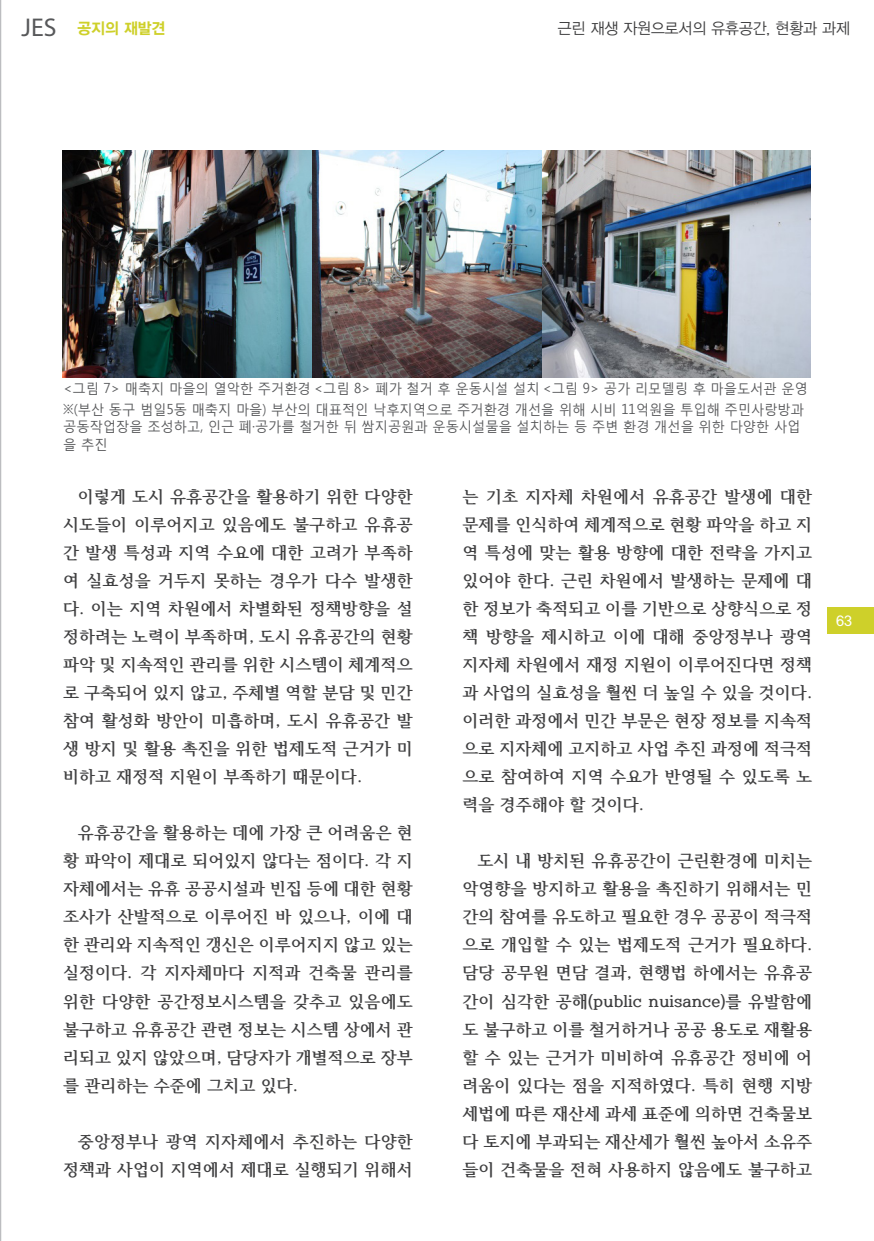
<style>
.page{position:relative;width:874px;height:1241px;background:#fff}
.page>*{position:absolute;margin:0;border:0;box-sizing:border-box;transform-origin:0 0}
.t1{font:700 16.62px/28px "HCR Batang";letter-spacing:-.005em;color:#3e3e3f;text-align:justify}
.t2{font:15.75px "YDIYGO320";color:#3e3e3f;scale:.95 1}
.t3{font:15.75px "YDIYGO350";color:#ced02a;scale:.95 1}
.t4{font:14px/17.5px "Malgun Gothic";letter-spacing:-.005em;color:#57585a;scale:.95 1}
.t5{font:14px "YDIYGO330";color:#fff}
.s1{font-family:"Myriad Pro";font-size:25.72px;color:#57585a}
</style>
<div class="page">
<hr style="left:0;top:0;width:1px;height:1240px;background:#bcbdc0">
<img style="left:63px;top:150px;width:747px;height:227px">
<div style="left:827px;top:607px;width:46px;height:27px;background:#ced02a"></div>
<p class="t3" style="left:22px;top:20px;width:153px"><span class="s1">JES</span> 공지의 재발견</p>
<p class="t2" style="left:557px;top:19px;width:308px">근린 재생 자원으로서의 유휴공간, 현황과 과제</p>
<p class="t4" style="left:63px;top:379px;width:785px">&lt;그림 7&gt; 매축지 마을의 열악한 주거환경 &lt;그림 8&gt; 폐가 철거 후 운동시설 설치 &lt;그림 9&gt; 공가 리모델링 후 마을도서관 운영</p>
<p class="t4" style="left:63px;top:400px;width:781px">※(부산 동구 범일5동 매축지 마을) 부산의 대표적인 낙후지역으로 주거환경 개선을 위해 시비 11억원을 투입해 주민사랑방과 공동작업장을 조성하고, 인근 폐·공가를 철거한 뒤 쌈지공원과 운동시설물을 설치하는 등 주변 환경 개선을 위한 다양한 사업 을 추진</p>
<p class="t1" style="left:63px;top:482px;width:351px;text-indent:15px">이렇게 도시 유휴공간을 활용하기 위한 다양한 시도들이 이루어지고 있음에도 불구하고 유휴공 간 발생 특성과 지역 수요에 대한 고려가 부족하 여 실효성을 거두지 못하는 경우가 다수 발생한 다. 이는 지역 차원에서 차별화된 정책방향을 설 정하려는 노력이 부족하며, 도시 유휴공간의 현황 파악 및 지속적인 관리를 위한 시스템이 체계적으 로 구축되어 있지 않고, 주체별 역할 분담 및 민간 참여 활성화 방안이 미흡하며, 도시 유휴공간 발 생 방지 및 활용 촉진을 위한 법제도적 근거가 미 비하고 재정적 지원이 부족하기 때문이다.</p>
<p class="t1" style="left:63px;top:818px;width:351px;text-indent:15px">유휴공간을 활용하는 데에 가장 큰 어려움은 현 황 파악이 제대로 되어있지 않다는 점이다. 각 지 자체에서는 유휴 공공시설과 빈집 등에 대한 현황 조사가 산발적으로 이루어진 바 있으나, 이에 대 한 관리와 지속적인 갱신은 이루어지지 않고 있는 실정이다. 각 지자체마다 지적과 건축물 관리를 위한 다양한 공간정보시스템을 갖추고 있음에도 불구하고 유휴공간 관련 정보는 시스템 상에서 관 리되고 있지 않았으며, 담당자가 개별적으로 장부 를 관리하는 수준에 그치고 있다.</p>
<p class="t1" style="left:63px;top:1126px;width:351px;text-align:right">중앙정부나 광역 지자체에서 추진하는 다양한 정책과 사업이 지역에서 제대로 실행되기 위해서</p>
<p class="t1" style="left:462px;top:482px;width:351px">는 기초 지자체 차원에서 유휴공간 발생에 대한 문제를 인식하여 체계적으로 현황 파악을 하고 지 역 특성에 맞는 활용 방향에 대한 전략을 가지고 있어야 한다. 근린 차원에서 발생하는 문제에 대 한 정보가 축적되고 이를 기반으로 상향식으로 정 책 방향을 제시하고 이에 대해 중앙정부나 광역 지자체 차원에서 재정 지원이 이루어진다면 정책 과 사업의 실효성을 훨씬 더 높일 수 있을 것이다. 이러한 과정에서 민간 부문은 현장 정보를 지속적 으로 지자체에 고지하고 사업 추진 과정에 적극적 으로 참여하여 지역 수요가 반영될 수 있도록 노 력을 경주해야 할 것이다.</p>
<p class="t1" style="left:462px;top:846px;width:351px;text-indent:15px">도시 내 방치된 유휴공간이 근린환경에 미치는 악영향을 방지하고 활용을 촉진하기 위해서는 민 간의 참여를 유도하고 필요한 경우 공공이 적극적 으로 개입할 수 있는 법제도적 근거가 필요하다. 담당 공무원 면담 결과, 현행법 하에서는 유휴공 간이 심각한 공해(public nuisance)를 유발함에 도 불구하고 이를 철거하거나 공공 용도로 재활용 할 수 있는 근거가 미비하여 유휴공간 정비에 어 려움이 있다는 점을 지적하였다. 특히 현행 지방 세법에 따른 재산세 과세 표준에 의하면 건축물보 다 토지에 부과되는 재산세가 훨씬 높아서 소유주 들이 건축물을 전혀 사용하지 않음에도 불구하고</p>
<p class="t5" style="left:835px;top:613px;width:17px">63</p>
</div>
